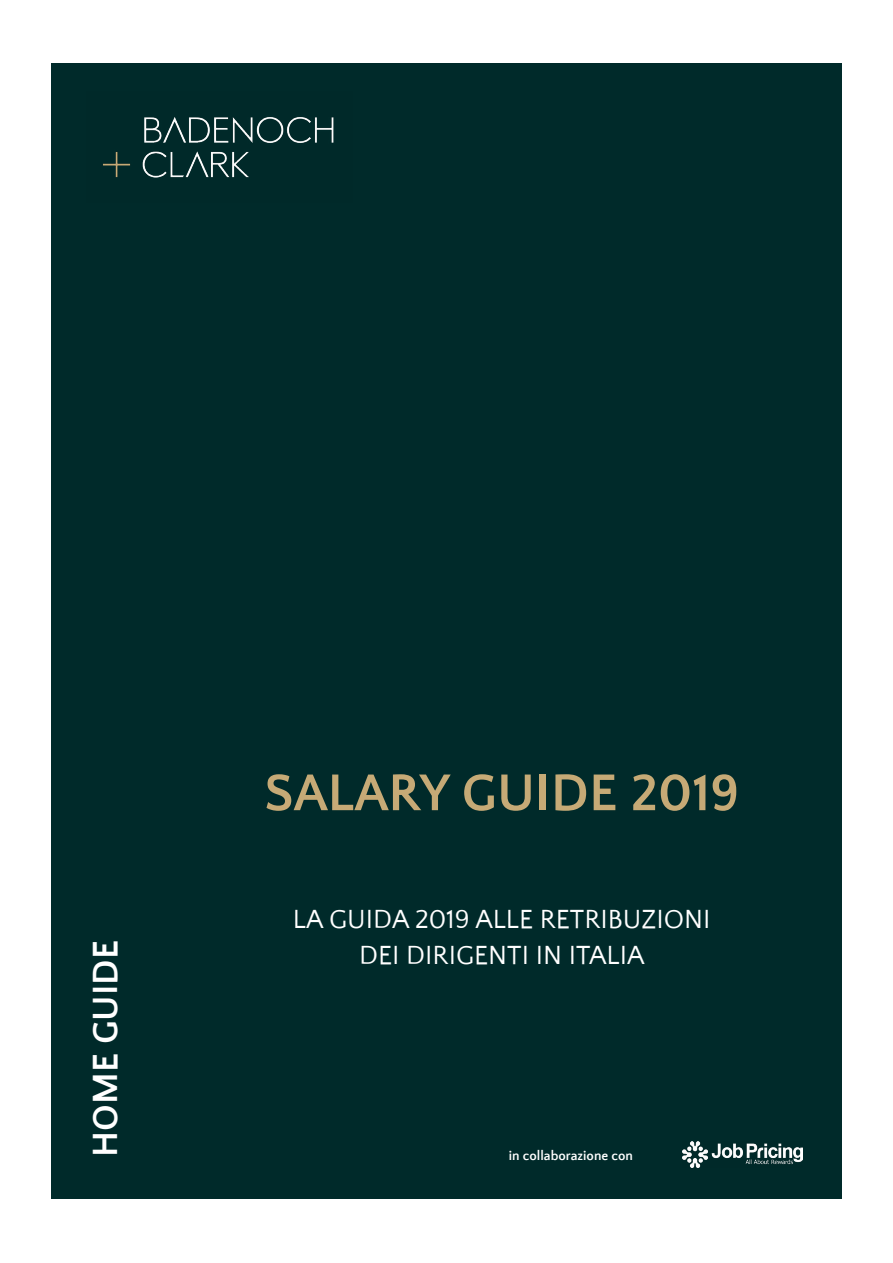
<style>
.page{position:relative;width:893px;height:1263px;background:#fff}
.page>*{position:absolute;margin:0;border:0;box-sizing:border-box;transform-origin:0 0}
.t1{font:700 54px "Quattrocento Sans";color:#c6aa76}
.t2{font:700 36px "Quattrocento Sans";color:#fff}
.t3{font:27px/36px "Quattrocento Sans";color:#fff;text-align:center}
.t4{font:700 13.5px "Quattrocento Sans";color:#fff}
</style>
<div class="page">
<div style="left:51px;top:64px;width:791px;height:1135px;background:#002a2a"></div>
<img style="left:682px;top:1142px;width:121px;height:26px">
<img style="left:103px;top:117px;width:231px;height:61px">
<h2 class="t2" style="left:87px;top:1157px;width:218px;rotate:-90deg">HOME GUIDE</h2>
<h1 class="t1" style="left:264px;top:764px;width:477px">SALARY GUIDE 2019</h1>
<p class="t3" style="left:293px;top:902px;width:419px">LA GUIDA 2019 ALLE RETRIBUZIONI<br>DEI DIRIGENTI IN ITALIA</p>
<p class="t4" style="left:509px;top:1149px;width:125px">in collaborazione con</p>
</div>
